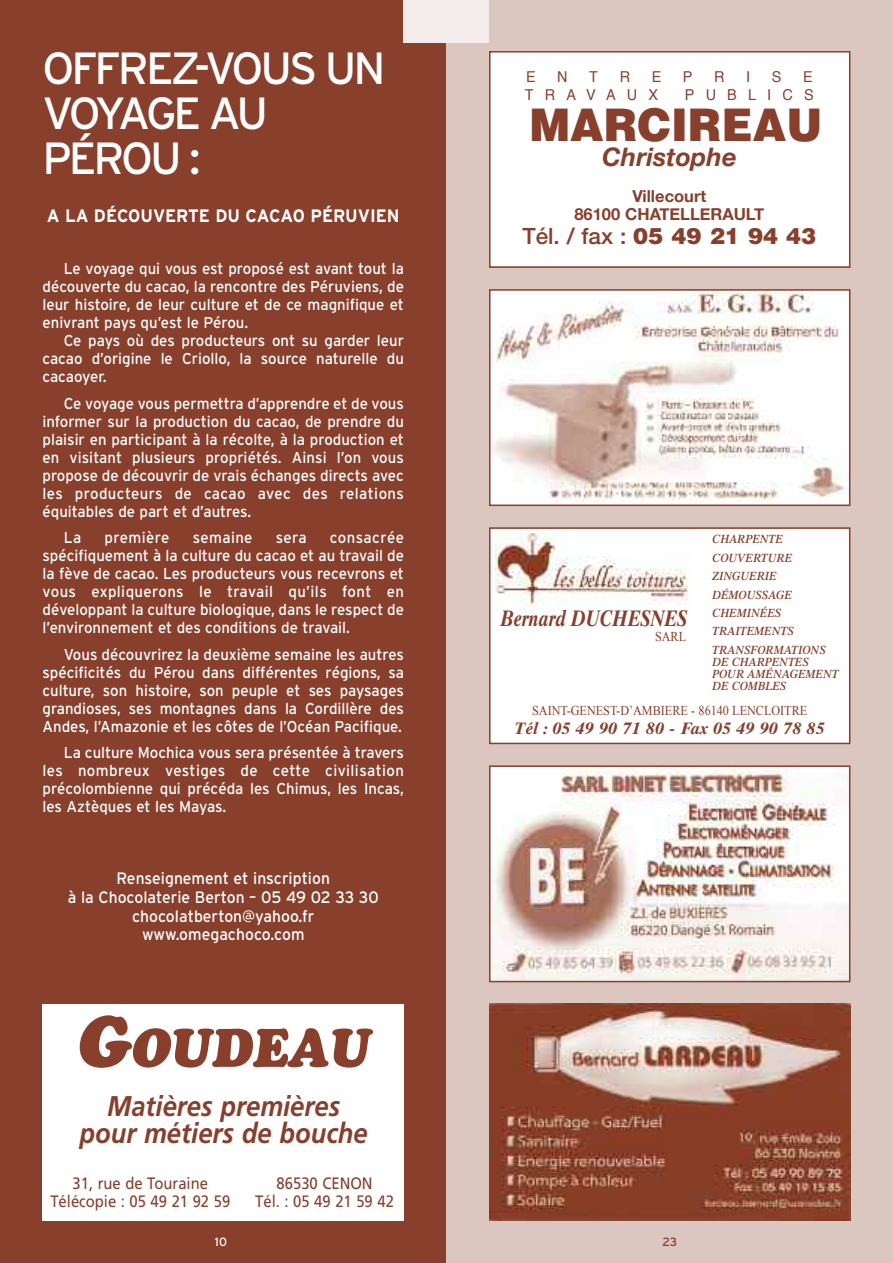
<style>
.page{position:relative;width:893px;height:1263px;background:#fff}
.page>*{position:absolute;margin:0;border:0;box-sizing:border-box;transform-origin:0 0}
.t1{font:italic 54px "Cooper Black Std";color:#883f2c;scale:.96 1}
.t2{font:45px/45px "Interstate";letter-spacing:-.065em;color:#fff}
.t3{font:900 45px "Helvetica";color:#883f2c;scale:.96 1}
.t4{font:italic 700 28.5px/27px "Frutiger";color:#883f2c;text-align:center;scale:.9 1}
.t5{font:italic 700 25.5px "Helvetica Neue";color:#883f2c}
.t6{font:900 22.5px "Helvetica";color:#883f2c}
.t7{font:italic 700 22.35px "Times Ten";color:#883f2c;scale:.8 1}
.t8{font:700 18px "Interstate";color:#fff;scale:.95 1}
.t9{font:16.5px/18.8px "Interstate";color:#fff;text-align:center;scale:.95 1}
.t10{font:16.5px/18px "Frutiger";color:#883f2c;text-align:center;scale:.9 1}
.t11{font:italic 700 16.5px "Times Ten";color:#883f2c}
.t12{font:700 16.5px/18px "Helvetica Neue";color:#883f2c;text-align:center}
.t13{font:15.75px/18px "Interstate";color:#fff;text-align:justify;scale:.95 1}
.t14{font:15.75px "Interstate";letter-spacing:.025em;color:#fff;scale:.95 1}
.t15{font:15px "Helvetica";letter-spacing:.78em;color:#883f2c;scale:.96 1}
.t16{font:13.5px "Times New Roman";color:#883f2c;scale:.9 1}
.t17{font:italic 600 12px/18.5px "Times";color:#883f2c;scale:.94 1}
.t18{font:12px "Interstate";color:#fff}
.t19{font:12px "Interstate";color:#883f2c}
.s1{font-size:72px}
.s2{font-family:"Helvetica Neue";font-weight:500}
</style>
<div class="page">
<div style="left:0;top:0;width:446px;height:1263px;background:#883f2c"></div>
<div style="left:43px;top:1003px;width:361px;height:217px;background:#fff"></div>
<div style="left:446px;top:0;width:447px;height:1263px;background:#dbc6c0"></div>
<div style="left:404px;top:0;width:85px;height:43px;background:#f3ecea"></div>
<img style="left:492px;top:292px;width:355px;height:210px">
<div style="left:489px;top:289px;width:361px;height:217px;border:2px solid #883f2c"></div>
<img style="left:492px;top:768px;width:355px;height:211px">
<div style="left:489px;top:765px;width:361px;height:217px;border:2px solid #883f2c"></div>
<div style="left:490px;top:529px;width:359px;height:214px;background:#fff"></div>
<div style="left:489px;top:527px;width:361px;height:217px;border:2px solid #883f2c"></div>
<img style="left:496px;top:534px;width:192px;height:71px">
<img style="left:489px;top:1003px;width:361px;height:217px">
<div style="left:490px;top:53px;width:359px;height:213px;background:#fff"></div>
<div style="left:489px;top:51px;width:361px;height:217px;border:2px solid #883f2c"></div>
<h2 class="t2" style="left:43px;top:46px;width:344px">OFFREZ-VOUS UN<br>VOYAGE AU<br>PÉROU :</h2>
<p class="t8" style="left:47px;top:205px;width:373px">A LA DÉCOUVERTE DU CACAO PÉRUVIEN</p>
<p class="t13" style="left:43px;top:260px;width:382px;text-indent:21px">Le voyage qui vous est proposé est avant tout la découverte du cacao, la rencontre des Péruviens, de leur histoire, de leur culture et de ce magnifique et enivrant pays qu’est le Pérou.</p>
<p class="t13" style="left:43px;top:332px;width:382px;text-indent:21px">Ce pays où des producteurs ont su garder leur cacao d’origine le Criollo, la source naturelle du cacaoyer.</p>
<p class="t13" style="left:43px;top:394px;width:382px;text-indent:21px">Ce voyage vous permettra d’apprendre et de vous informer sur la production du cacao, de prendre du plaisir en participant à la récolte, à la production et en visitant plusieurs propriétés. Ainsi l’on vous propose de découvrir de vrais échanges directs avec les producteurs de cacao avec des relations équitables de part et d’autres.</p>
<p class="t13" style="left:64px;top:529px;width:20px">La</p>
<p class="t14" style="left:105px;top:528px;width:70px">première</p>
<p class="t14" style="left:193px;top:528px;width:65px">semaine</p>
<p class="t13" style="left:276px;top:529px;width:34px">sera</p>
<p class="t13" style="left:43px;top:529px;width:382px;text-indent:287px">consacrée spécifiquement à la culture du cacao et au travail de la fève de cacao. Les producteurs vous recevrons et vous expliquerons le travail qu’ils font en développant la culture biologique, dans le respect de l’environnement et des conditions de travail.</p>
<p class="t13" style="left:43px;top:645px;width:382px;text-indent:21px">Vous découvrirez la deuxième semaine les autres spécificités du Pérou dans différentes régions, sa culture, son histoire, son peuple et ses paysages grandioses, ses montagnes dans la Cordillère des Andes, l’Amazonie et les côtes de l’Océan Pacifique.</p>
<p class="t13" style="left:43px;top:744px;width:382px;text-indent:21px">La culture Mochica vous sera présentée à travers les nombreux vestiges de cette civilisation précolombienne qui précéda les Chimus, les Incas, les Aztèques et les Mayas.</p>
<p class="t9" style="left:68px;top:869px;width:329px">Renseignement et inscription<br>à la Chocolaterie Berton – 05 49 02 33 30 chocolatberton@yahoo.fr www.omegachoco.com</p>
<h1 class="t1" style="left:78px;top:1029px;width:306px"><span class="s1">G</span>OUDEAU</h1>
<h3 class="t4" style="left:79px;top:1095px;width:322px">Matières premières pour métiers de bouche</h3>
<p class="t10" style="left:50px;top:1175px;width:201px">31, rue de Touraine<br>Télécopie : 05 49 21 92 59</p>
<p class="t10" style="left:255px;top:1175px;width:156px">86530 CENON<br>Tél. : 05 49 21 59 42</p>
<p class="t18" style="left:215px;top:1235px;width:14px">10</p>
<p class="t15" style="left:526px;top:71px;width:12px">E</p>
<p class="t15" style="left:557px;top:71px;width:12px">N</p>
<p class="t15" style="left:589px;top:71px;width:11px">T</p>
<p class="t15" style="left:620px;top:71px;width:12px">R</p>
<p class="t15" style="left:652px;top:71px;width:12px">E</p>
<p class="t15" style="left:683px;top:71px;width:12px">P</p>
<p class="t15" style="left:714px;top:71px;width:12px">R</p>
<p class="t15" style="left:746px;top:71px;width:6px">I</p>
<p class="t15" style="left:772px;top:71px;width:12px">S</p>
<p class="t15" style="left:803px;top:71px;width:12px">E</p>
<p class="t15" style="left:525px;top:89px;width:140px">TRAVAUX</p>
<p class="t15" style="left:685px;top:89px;width:136px">PUBLICS</p>
<h2 class="t3" style="left:529px;top:99px;width:306px">MARCIREAU</h2>
<h3 class="t5" style="left:602px;top:141px;width:136px">Christophe</h3>
<p class="t12" style="left:574px;top:187px;width:191px">Villecourt<br>86100 CHATELLERAULT</p>
<h3 class="t6" style="left:522px;top:223px;width:295px"><span class="s2">Tél. / fax :</span> 05 49 21 94 43</h3>
<h3 class="t7" style="left:501px;top:609px;width:235px">Bernard DUCHESNES</h3>
<p class="t16" style="left:655px;top:629px;width:36px">SARL</p>
<p class="t17" style="left:712px;top:531px;width:122px">CHARPENTE<br>COUVERTURE<br>ZINGUERIE<br>DÉMOUSSAGE<br>CHEMINÉES<br>TRAITEMENTS<br>TRANSFORMATIONS</p>
<p class="t17" style="left:712px;top:657px;width:136px;line-height:12px">DE CHARPENTES<br>POUR AMÉNAGEMENT<br>DE COMBLES</p>
<p class="t16" style="left:532px;top:703px;width:307px">SAINT-GENEST-D’AMBIERE - 86140 LENCLOITRE</p>
<p class="t11" style="left:514px;top:721px;width:312px">Tél : 05 49 90 71 80 - Fax 05 49 90 78 85</p>
<p class="t19" style="left:662px;top:1235px;width:16px">23</p>
</div>
